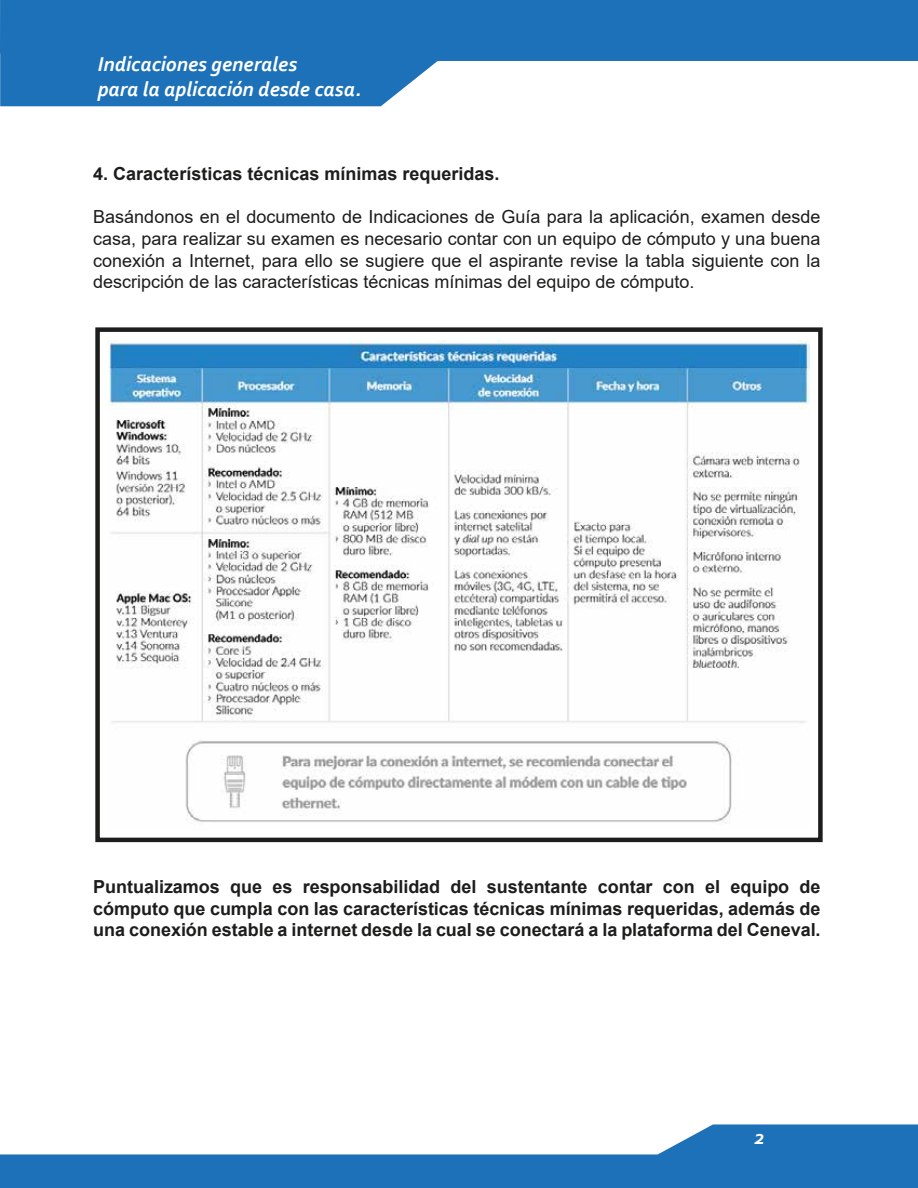
<style>
.page{position:relative;width:918px;height:1188px;background:#fff}
.page>*{position:absolute;margin:0;border:0;box-sizing:border-box;transform-origin:0 0}
.t1{font:italic 700 21px/25.2px "Corbel";color:#fff}
.t2{font:18px/21.6px "Arial";color:#1d1d1b;text-align:justify}
.t3{font:700 18px/21.6px "Arial";color:#1d1d1b;text-align:justify}
</style>
<div class="page">
<svg style="left:0;top:1124px;width:918px;height:64px;fill:#1d71b8"></svg>
<svg style="left:0;top:0;width:918px;height:106px;fill:#1d71b8"></svg>
<div style="left:95px;top:327px;width:728px;height:515px;border:4px solid #1d1d1b"></div>
<img style="left:108px;top:340px;width:702px;height:483px">
<p class="t1" style="left:98px;top:51px;width:265px">Indicaciones generales<br>para la aplicación desde casa.</p>
<p class="t3" style="left:93px;top:163px;width:408px">4. Características técnicas mínimas requeridas.</p>
<p class="t2" style="left:93px;top:206px;width:729px">Basándonos en el documento de Indicaciones de Guía para la aplicación, examen desde casa, para realizar su examen es necesario contar con un equipo de cómputo y una buena conexión a Internet, para ello se sugiere que el aspirante revise la tabla siguiente con la descripción de las características técnicas mínimas del equipo de cómputo.</p>
<p class="t3" style="left:93px;top:876px;width:729px">Puntualizamos que es responsabilidad del sustentante contar con el equipo de cómputo que cumpla con las características técnicas mínimas requeridas, además de una conexión estable a internet desde la cual se conectará a la plataforma del Ceneval.</p>
<p class="t1" style="left:754px;top:1124px;width:12px">2</p>
</div>
